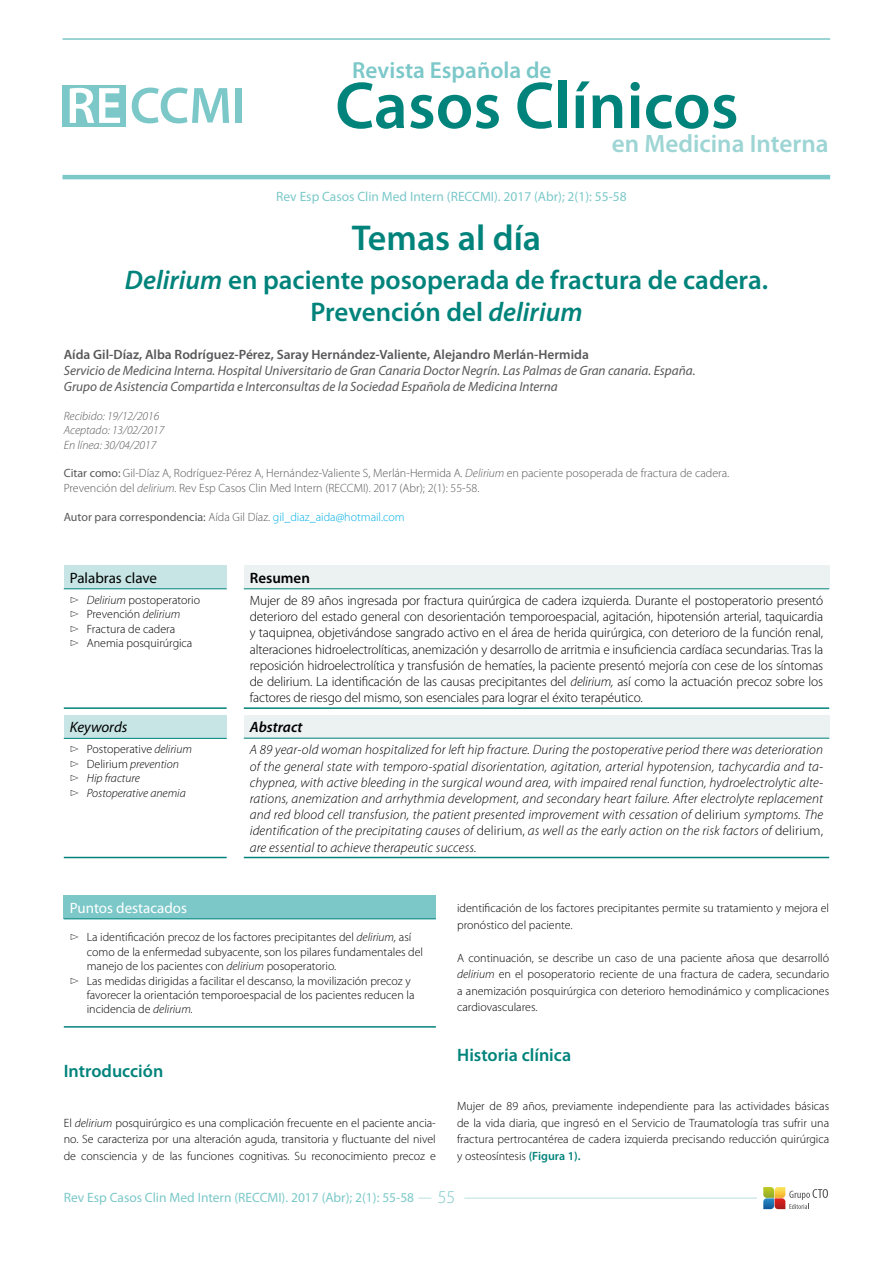
<style>
.page{position:relative;width:893px;height:1263px;background:#fff}
.page>*{position:absolute;margin:0;border:0;box-sizing:border-box;transform-origin:0 0}
.t1{font:600 66.75px "Myriad Pro";color:#00837b}
.t2{font:600 36px "Myriad Pro";color:#00837b}
.t3{font:600 27px/32.4px "Myriad Pro";color:#00837b;text-align:center}
.t4{font:600 25.2px "Myriad Pro";color:#9dd4d4}
.t5{font:600 23.25px "Myriad Pro";color:#7cc8c9}
.t6{font:600 18px "Myriad Pro";color:#00837b}
.t7{font:300 18px "Myriad Pro";color:#7cc8c9}
.t8{font:15px "Myriad Pro";color:#fff}
.t9{font:15px "Myriad Pro";color:#000}
.t10{font:italic 15px "Myriad Pro";color:#000}
.t11{font:italic 600 15px "Myriad Pro";color:#000}
.t12{font:600 15px "Myriad Pro";color:#000}
.t13{font:300 13.5px/16.2px "Myriad Pro";letter-spacing:-.01em;color:#000;text-align:justify}
.t14{font:italic 300 13.5px/16.2px "Myriad Pro";letter-spacing:.01em;color:#000;text-align:justify}
.t15{font:italic 13.5px/16.2px "Myriad Pro";color:#58585a}
.t16{font:13.5px "Myriad Pro";color:#7cc8c9}
.t17{font:600 13.5px "Myriad Pro";color:#58585a}
.t18{font:300 12px/16.5px "Myriad Pro";color:#000;text-align:justify}
.t19{font:300 12px/14.4px "Myriad Pro";color:#58585a}
.t20{font:italic 300 12px/14.4px "Myriad Pro";color:#000}
.t21{font:12px "Myriad Pro";color:#58585a}
.t22{font:italic 300 12px/14.4px "Myriad Pro";color:#58585a}
.s1{font-style:italic}
.s2{font-weight:400}
.s3{font-weight:300}
.s4{font-weight:300;color:#00b0e6}
.s5{font-style:normal}
.s6{font-weight:600;color:#00837b}
</style>
<div class="page">
<div style="left:63px;top:85px;width:63px;height:41px;background:#7cc8c9"></div>
<svg style="left:70px;top:88px;width:50px;height:35px"></svg>
<svg style="left:132px;top:88px;width:97px;height:35px"></svg>
<div style="left:236px;top:88px;width:6px;height:35px;background:#7cc8c9"></div>
<hr style="left:63px;top:38px;width:767px;height:2px;background:#7cc8c9">
<hr style="left:63px;top:175px;width:767px;height:4px;background:#7cc8c9">
<svg style="left:763px;top:1187px;width:65px;height:22px"></svg>
<hr style="left:464px;top:1198px;width:293px;height:1px;background:#b9dfdf">
<svg style="left:419px;top:1198px;width:12px;height:1px"></svg>
<div style="left:64px;top:566px;width:163px;height:23px;background:#c6e5e4"></div>
<hr style="left:64px;top:707px;width:163px;height:2px;background:#00837b">
<hr style="left:64px;top:588px;width:163px;height:1px;background:#00837b">
<div style="left:64px;top:715px;width:163px;height:23px;background:#c6e5e4"></div>
<hr style="left:64px;top:857px;width:163px;height:1px;background:#00837b">
<hr style="left:64px;top:738px;width:163px;height:1px;background:#00837b">
<div style="left:244px;top:566px;width:585px;height:23px;background:#ebf2f1"></div>
<hr style="left:244px;top:707px;width:585px;height:2px;background:#00837b">
<hr style="left:244px;top:588px;width:585px;height:1px;background:#00837b">
<div style="left:244px;top:715px;width:585px;height:23px;background:#ebf2f1"></div>
<hr style="left:244px;top:857px;width:585px;height:1px;background:#00837b">
<hr style="left:244px;top:738px;width:585px;height:1px;background:#00837b">
<div style="left:64px;top:896px;width:372px;height:23px;background:#7cc8c9"></div>
<hr style="left:64px;top:918px;width:372px;height:1px;background:#00837b">
<hr style="left:64px;top:1026px;width:372px;height:2px;background:#00837b">
<h3 class="t5" style="left:352px;top:56px;width:201px">Revista Española de</h3>
<h1 class="t1" style="left:335px;top:63px;width:405px">Casos Clínicos</h1>
<h3 class="t4" style="left:612px;top:127px;width:218px">en Medicina Interna</h3>
<p class="t16" style="left:276px;top:188px;width:352px">Rev Esp Casos Clin Med Intern (RECCMI). 2017 (Abr); 2(1): 55-58</p>
<h2 class="t2" style="left:352px;top:215px;width:191px">Temas al día</h2>
<h3 class="t3" style="left:125px;top:263px;width:645px"><span class="s1">Delirium</span> en paciente posoperada de fractura de cadera.<br>Prevención del <span class="s1">delirium</span></h3>
<p class="t17" style="left:64px;top:345px;width:527px">Aída Gil-Díaz, Alba Rodríguez-Pérez, Saray Hernández-Valiente, Alejandro Merlán-Hermida</p>
<p class="t15" style="left:64px;top:362px;width:633px">Servicio de Medicina Interna. Hospital Universitario de Gran Canaria Doctor Negrín. Las Palmas de Gran canaria. España.<br>Grupo de Asistencia Compartida e Interconsultas de la Sociedad Española de Medicina Interna</p>
<p class="t22" style="left:64px;top:409px;width:102px">Recibido: 19/12/2016<br>Aceptado: 13/02/2017<br>En línea: 30/04/2017</p>
<p class="t19" style="left:64px;top:466px;width:667px"><span class="s2">Citar como:</span> Gil-Díaz A, Rodríguez-Pérez A, Hernández-Valiente S, Merlán-Hermida A<span class="s1">. Delirium</span> en paciente posoperada de fractura de cadera.<br>Prevención del <span class="s1">delirium.</span> Rev Esp Casos Clin Med Intern (RECCMI). 2017 (Abr); 2(1): 55-58.</p>
<p class="t21" style="left:64px;top:509px;width:342px">Autor para correspondencia: <span class="s3">Aída Gil Díaz.</span> <span class="s4">gil_diaz_aida@hotmail.com</span></p>
<p class="t9" style="left:70px;top:568px;width:89px">Palabras clave</p>
<p class="t18" style="left:70px;top:593px;width:132px;line-height:14.4px;text-align:left">▻ <span class="s1">Delirium</span> postoperatorio ▻ Prevención <span class="s1">delirium<br></span>▻ Fractura de cadera<br>▻ Anemia posquirúrgica</p>
<p class="t10" style="left:70px;top:718px;width:59px">Keywords</p>
<p class="t20" style="left:70px;top:742px;width:124px">▻ <span class="s5">Postoperative</span> delirium ▻ <span class="s5">Delirium</span> prevention<br>▻ Hip fracture<br>▻ Postoperative anemia</p>
<p class="t12" style="left:250px;top:568px;width:62px">Resumen</p>
<p class="t13" style="left:250px;top:593px;width:575px">Mujer de 89 años ingresada por fractura quirúrgica de cadera izquierda. Durante el postoperatorio presentó deterioro del estado general con desorientación temporoespacial, agitación, hipotensión arterial, taquicardia y taquipnea, objetivándose sangrado activo en el área de herida quirúrgica, con deterioro de la función renal, alteraciones hidroelectrolíticas, anemización y desarrollo de arritmia e insuficiencia cardíaca secundarias. Tras la reposición hidroelectrolítica y transfusión de hematíes, la paciente presentó mejoría con cese de los síntomas de delirium. La identificación de las causas precipitantes del <span class="s1">delirium,</span> así como la actuación precoz sobre los factores de riesgo del mismo, son esenciales para lograr el éxito terapéutico.</p>
<p class="t11" style="left:250px;top:717px;width:54px">Abstract</p>
<p class="t14" style="left:250px;top:742px;width:575px">A 89 year-old woman hospitalized for left hip fracture. During the postoperative period there was deterioration of the general state with temporo-spatial disorientation, agitation, arterial hypotension, tachycardia and ta&shy;chypnea, with active bleeding in the surgical wound area, with impaired renal function, hydroelectrolytic alte&shy;rations, anemization and arrhythmia development, and secondary heart failure. After electrolyte replacement and red blood cell transfusion, the patient presented improvement with cessation of <span class="s5">delirium</span> symptoms. The identification of the precipitating causes of <span class="s5">delirium,</span> as well as the early action on the risk factors of <span class="s5">delirium, </span>are essential to achieve therapeutic success.</p>
<p class="t8" style="left:70px;top:898px;width:119px">Puntos destacados</p>
<p class="t18" style="left:70px;top:929px;width:343px">▻ La identificación precoz de los factores precipitantes del <span class="s1">delirium,</span> así</p>
<p class="t18" style="left:87px;top:944px;width:338px">como de la enfermedad subyacente, son los pilares fundamentales del</p>
<p class="t18" style="left:87px;top:958px;width:251px">manejo de los pacientes con <span class="s1">delirium</span> posoperatorio.</p>
<p class="t18" style="left:70px;top:972px;width:342px">▻ Las medidas dirigidas a facilitar el descanso, la movilización precoz y</p>
<p class="t18" style="left:87px;top:987px;width:329px">favorecer la orientación temporoespacial de los pacientes reducen la</p>
<p class="t18" style="left:87px;top:1001px;width:108px">incidencia de <span class="s1">delirium.</span></p>
<h3 class="t6" style="left:64px;top:1060px;width:101px">Introducción</h3>
<p class="t18" style="left:64px;top:1114px;width:374px">El <span class="s1">delirium</span> posquirúrgico es una complicación frecuente en el paciente ancia&shy;no. Se caracteriza por una alteración aguda, transitoria y fluctuante del nivel de consciencia y de las funciones cognitivas. Su reconocimiento precoz e</p>
<p class="t18" style="left:457px;top:900px;width:374px">identificación de los factores precipitantes permite su tratamiento y mejora el pronóstico del paciente.</p>
<p class="t18" style="left:457px;top:949px;width:374px">A continuación, se describe un caso de una paciente añosa que desarrolló <span class="s1">delirium</span> en el posoperatorio reciente de una fractura de cadera, secundario a anemización posquirúrgica con deterioro hemodinámico y complicaciones cardiovasculares.</p>
<h3 class="t6" style="left:457px;top:1043px;width:116px">Historia clínica</h3>
<p class="t18" style="left:457px;top:1098px;width:374px">Mujer de 89 años, previamente independiente para las actividades básicas de la vida diaria, que ingresó en el Servicio de Traumatología tras sufrir una fractura pertrocantérea de cadera izquierda precisando reducción quirúrgica y osteosíntesis <span class="s6">(Figura 1).</span></p>
<p class="t16" style="left:64px;top:1189px;width:352px">Rev Esp Casos Clin Med Intern (RECCMI). 2017 (Abr); 2(1): 55-58</p>
<h3 class="t7" style="left:438px;top:1187px;width:19px">55</h3>
</div>
